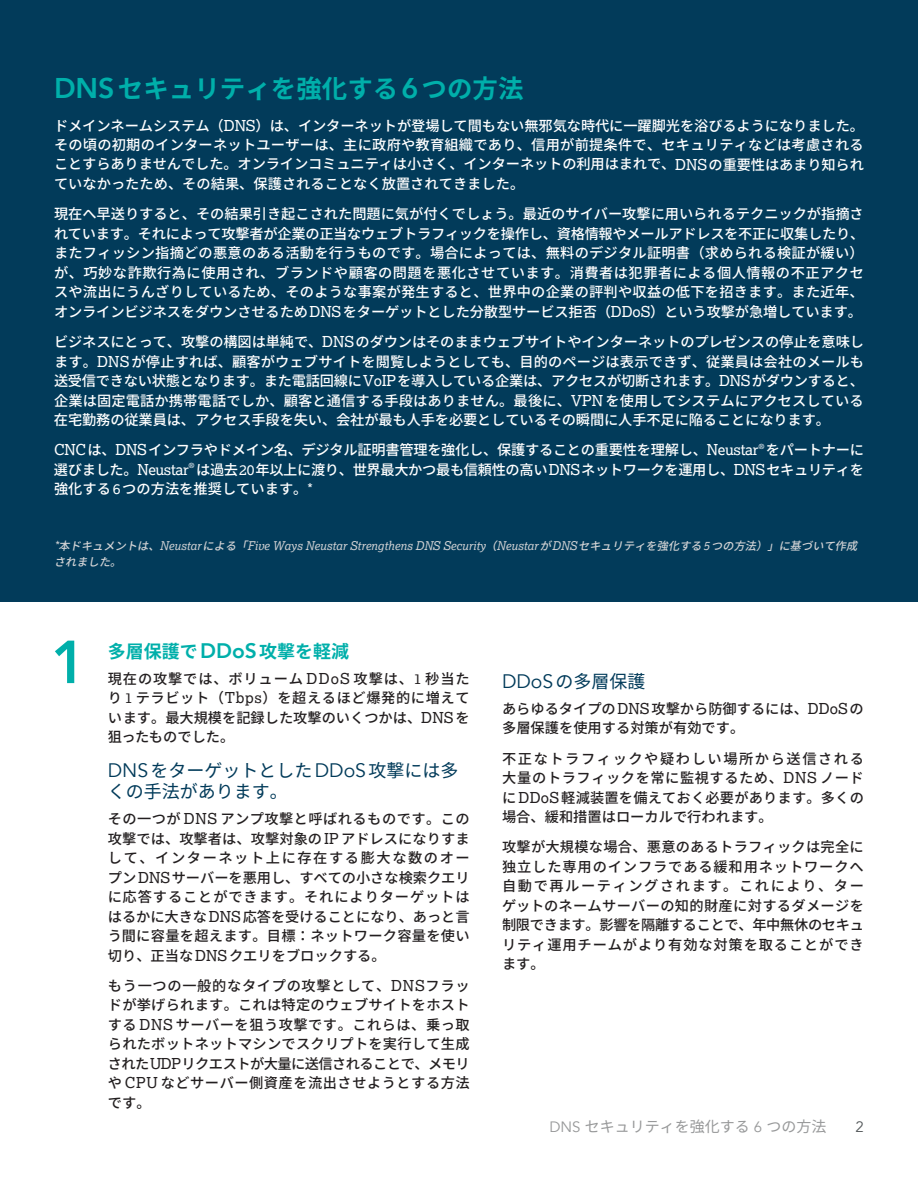
<style>
.page{position:relative;width:918px;height:1188px;background:#fff}
.page>*{position:absolute;margin:0;border:0;box-sizing:border-box;transform-origin:0 0}
.t1{font:800 60px "Avenir";color:#00afaa}
.t2{font:700 25.5px "Noto Sans CJ Kjp";color:#00afaa}
.t3{font:18px/21px "Noto Sans CJ Kjp";color:#023b5a}
.t4{font:700 18px "Noto Sans CJ Kjp";color:#00afaa}
.t5{font:15px "Noto Sans CJ Kjp";color:#98999a}
.t6{font:15px "Avenir";color:#535759}
.t7{font:500 14.25px/19.5px "Noto Sans CJ Kjp";letter-spacing:-.01em;color:#fff;text-align:justify}
.t8{font:500 14.25px/19.5px "Noto Sans CJ Kjp";color:#231f20;text-align:justify}
.t9{font:italic 12px "Lexia";color:#d1d2d4}
.t10{font:italic 500 11.25px "Noto Sans CJ Kjp";color:#d1d2d4}
.s1{font-family:"Avenir";font-weight:800;font-size:28.5px}
.s2{font-family:"Lexia";font-weight:400;font-size:15px}
.s3{font-family:"Lexia";font-weight:400}
.s4{font-family:"Noto Sans CJ Kjp";font-weight:500;font-size:11.25px}
.s5{font-family:"Avenir";font-weight:800;font-size:21px}
.s6{font-family:"Avenir";font-size:19.5px}
.s7{font-family:"Avenir"}
</style>
<div class="page">
<div style="left:0;top:0;width:918px;height:602px;background:#023b5a"></div>
<h2 class="t2" style="left:54px;top:74px;width:471px"><span class="s1">DNS</span>セキュリティを強化する<span class="s1">6</span>つの方法</h2>
<p class="t7" style="left:54px;top:116px;width:812px">ドメインネームシステム（<span class="s2">DNS</span>）は、インターネットが登場して間もない無邪気な時代に一躍脚光を浴びるようになりました。その頃の初期のインターネットユーザーは、主に政府や教育組織であり、信用が前提条件で、セキュリティなどは考慮されることすらありませんでした。オンラインコミュニティは小さく、インターネットの利用はまれで、<span class="s2">DNS</span> の重要性はあまり知られていなかったため、その結果、保護されることなく放置されてきました。</p>
<p class="t7" style="left:54px;top:205px;width:812px">現在へ早送りすると、その結果引き起こされた問題に気が付くでしょう。最近のサイバー攻撃に用いられるテクニックが指摘されています。それによって攻撃者が企業の正当なウェブトラフィックを操作し、資格情報やメールアドレスを不正に収集したり、またフィッシン指摘どの悪意のある活動を行うものです。場合によっては、無料のデジタル証明書（求められる検証が緩い）が、巧妙な詐欺行為に使用され、ブランドや顧客の問題を悪化させています。消費者は犯罪者による個人情報の不正アクセスや流出にうんざりしているため、そのような事案が発生すると、世界中の企業の評判や収益の低下を招きます。また近年、オンラインビジネスをダウンさせるため<span class="s2">DNS</span>をターゲットとした分散型サービス拒否（<span class="s2">DDoS</span>）という攻撃が急増しています。</p>
<p class="t7" style="left:54px;top:332px;width:812px">ビジネスにとって、攻撃の構図は単純で、<span class="s2">DNS</span>のダウンはそのままウェブサイトやインターネットのプレゼンスの停止を意味します。<span class="s2">DNS</span>が停止すれば、顧客がウェブサイトを閲覧しようとしても、目的のページは表示できず、従業員は会社のメールも送受信できない状態となります。また電話回線に<span class="s2">VoIP</span>を導入している企業は、アクセスが切断されます。<span class="s2">DNS</span> がダウンすると、企業は固定電話か携帯電話でしか、顧客と通信する手段はありません。最後に、<span class="s2">VPN</span>を使用してシステムにアクセスしている在宅勤務の従業員は、アクセス手段を失い、会社が最も人手を必要としているその瞬間に人手不足に陥ることになります。</p>
<p class="t7" style="left:54px;top:441px;width:812px"><span class="s2">CNC</span>は、<span class="s2">DNS</span>インフラやドメイン名、デジタル証明書管理を強化し、保護することの重要性を理解し、<span class="s2">Neustar</span><sup>®</sup> をパートナーに選びました。<span class="s2">Neustar</span><sup>®</sup> は過去<span class="s3">20</span>年以上に渡り、世界最大かつ最も信頼性の高い<span class="s2">DNS</span>ネットワークを運用し、<span class="s2">DNS</span>セキュリティを強化する<span class="s3">6</span>つの方法を推奨しています。<span class="s3">*</span></p>
<p class="t9" style="left:54px;top:538px;width:811px">*<span class="s4">本ドキュメントは、</span>Neustar<span class="s4">による「</span>Five Ways Neustar Strengthens DNS Security<span class="s4">（</span>Neustar<span class="s4">が</span>DNS<span class="s4">セキュリティを強化する</span>5<span class="s4">つの方法）」に基づいて作成</span></p>
<p class="t10" style="left:54px;top:556px;width:75px">されました。</p>
<h1 class="t1" style="left:51px;top:616px;width:37px">1</h1>
<p class="t4" style="left:108px;top:641px;width:243px">多層保護で<span class="s5">DDoS</span>攻撃を軽減</p>
<p class="t8" style="left:108px;top:669px;width:363px">現在の攻撃では、ボリューム <span class="s2">DDoS</span> 攻撃は、<span class="s3">1</span> 秒当たり <span class="s3">1</span> テラビット（<span class="s2">Tbps</span>）を超えるほど爆発的に増えています。最大規模を記録した攻撃のいくつかは、<span class="s2">DNS</span>を狙ったものでした。</p>
<p class="t3" style="left:108px;top:760px;width:352px"><span class="s6">DNS</span>をターゲットとした<span class="s6">DDoS</span>攻撃には多くの手法があります。</p>
<p class="t8" style="left:108px;top:809px;width:363px">その一つが <span class="s2">DNS</span> アンプ攻撃と呼ばれるものです。この攻撃では、攻撃者は、攻撃対象の <span class="s2">IP</span>アドレスになりすまして、インターネット上に存在する膨大な数のオープン<span class="s2">DNS</span>サーバーを悪用し、すべての小さな検索クエリに応答することができます。それによりターゲットははるかに大きな <span class="s2">DNS</span> 応答を受けることになり、あっと言う間に容量を超えます。目標：ネットワーク容量を使い切り、正当な<span class="s2">DNS</span>クエリをブロックする。</p>
<p class="t8" style="left:108px;top:976px;width:363px">もう一つの一般的なタイプの攻撃として、<span class="s2">DNS</span>フラッドが挙げられます。これは特定のウェブサイトをホストする <span class="s2">DNS</span> サーバーを狙う攻撃です。これらは、乗っ取られたボットネットマシンでスクリプトを実行して生成された<span class="s2">UDP</span>リクエストが大量に送信されることで、メモリや <span class="s2">CPU</span> などサーバー側資産を流出させようとする方法です。</p>
<p class="t3" style="left:502px;top:671px;width:145px"><span class="s6">DDoS</span>の多層保護</p>
<p class="t8" style="left:502px;top:699px;width:363px">あらゆるタイプの<span class="s2">DNS</span>攻撃から防御するには、<span class="s2">DDoS</span>の多層保護を使用する対策が有効です。</p>
<p class="t8" style="left:502px;top:749px;width:363px">不正なトラフィックや疑わしい場所から送信される大量のトラフィックを常に監視するため、<span class="s2">DNS</span> ノードに<span class="s2">DDoS</span>軽減装置を備えておく必要があります。多くの場合、緩和措置はローカルで行われます。</p>
<p class="t8" style="left:502px;top:838px;width:363px">攻撃が大規模な場合、悪意のあるトラフィックは完全に独立した専用のインフラである緩和用ネットワークへ自動で再ルーティングされます。これにより、ターゲットのネームサーバーの知的財産に対するダメージを制限できます。影響を隔離することで、年中無休のセキュリティ運用チームがより有効な対策を取ることができます。</p>
<p class="t5" style="left:549px;top:1118px;width:278px"><span class="s7">DNS</span> セキュリティを強化する <span class="s7">6</span> つの方法</p>
<p class="t6" style="left:856px;top:1118px;width:10px">2</p>
</div>
